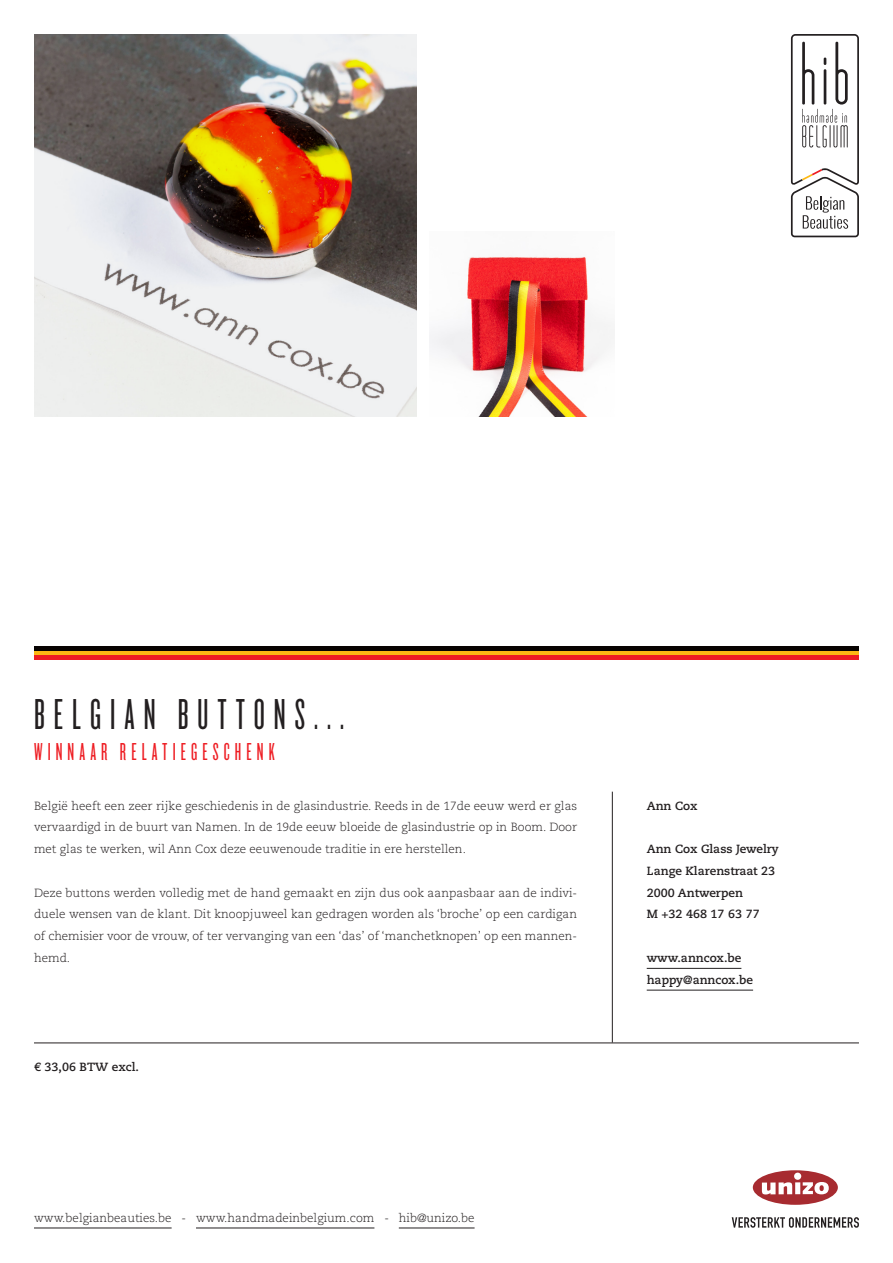
<style>
.page{position:relative;width:893px;height:1263px;background:#fff}
.page>*{position:absolute;margin:0;border:0;box-sizing:border-box;transform-origin:0 0}
.t1{font:45px "Knockout HTF26 Junior Flyweight";letter-spacing:.2em;color:#231f20}
.t2{font:25.5px "Knockout HTF26 Junior Flyweight";letter-spacing:.2em;color:#ee1d23}
.BROOD{font:300 11.85px/21.8px "Caecilia LT Std";color:#231f20;text-align:justify}
.BROOD-2{font:700 11.85px "Caecilia LT Std";color:#231f20}
</style>
<div class="page">
<img style="left:34px;top:34px;width:383px;height:383px">
<img style="left:429px;top:256px;width:185px;height:161px">
<hr style="left:647px;top:968px;width:94px;height:1px;background:#231f20">
<hr style="left:647px;top:990px;width:106px;height:1px;background:#231f20">
<hr style="left:34px;top:655px;width:825px;height:4px;background:#ee1d23">
<hr style="left:34px;top:651px;width:825px;height:4px;background:#fcb814">
<div style="left:34px;top:646px;width:825px;height:5px;background:#080302"></div>
<svg style="left:791px;top:34px;width:68px;height:203px"></svg>
<div style="left:753px;top:1170px;width:85px;height:35px;background:#a72b30;border-radius:50%"></div>
<svg style="left:762px;top:1182px;width:30px;height:12px"></svg>
<div style="left:794px;top:1172px;width:7px;height:8px;background:#fff;border-radius:50%"></div>
<div style="left:795px;top:1182px;width:5px;height:12px;background:#fff"></div>
<svg style="left:803px;top:1182px;width:26px;height:12px"></svg>
<svg style="left:732px;top:1217px;width:127px;height:11px"></svg>
<hr style="left:34px;top:1042px;width:825px;height:1px;background:#231f20">
<hr style="left:612px;top:792px;width:1px;height:250px;background:#231f20">
<hr style="left:34px;top:1227px;width:138px;height:1px;background:#231f20">
<hr style="left:196px;top:1227px;width:178px;height:1px;background:#231f20">
<hr style="left:399px;top:1227px;width:76px;height:1px;background:#231f20">
<p class="t1" style="left:34px;top:692px;width:311px">BELGIAN BUTTONS...</p>
<p class="t2" style="left:34px;top:739px;width:242px">WINNAAR RELATIEGESCHENK</p>
<p class="BROOD" style="left:34px;top:795px;width:545px">België heeft een zeer rijke geschiedenis in de glasindustrie. Reeds in de 17de eeuw werd er glas vervaardigd in de buurt van Namen. In de 19de eeuw bloeide de glasindustrie op in Boom. Door met glas te werken, wil Ann Cox deze eeuwenoude traditie in ere herstellen.</p>
<p class="BROOD" style="left:34px;top:882px;width:545px">Deze buttons werden volledig met de hand gemaakt en zijn dus ook aanpasbaar aan de indivi&shy;duele wensen van de klant. Dit knoopjuweel kan gedragen worden als ‘broche’ op een cardigan of chemisier voor de vrouw, of ter vervanging van een ‘das’ of ‘manchetknopen’ op een mannen&shy;hemd.</p>
<p class="BROOD-2" style="left:34px;top:1059px;width:107px">€ 33,06 BTW excl.</p>
<p class="BROOD" style="left:34px;top:1207px;width:442px">www.belgianbeauties.be - www.handmadeinbelgium.com - hib@unizo.be</p>
<p class="BROOD-2" style="left:647px;top:798px;width:52px">Ann Cox</p>
<p class="BROOD-2" style="left:647px;top:842px;width:134px">Ann Cox Glass Jewelry</p>
<p class="BROOD-2" style="left:647px;top:864px;width:130px">Lange Klarenstraat 23</p>
<p class="BROOD-2" style="left:647px;top:885px;width:98px">2000 Antwerpen</p>
<p class="BROOD-2" style="left:647px;top:907px;width:115px">M +32 468 17 63 77</p>
<p class="BROOD-2" style="left:647px;top:951px;width:96px">www.anncox.be</p>
<p class="BROOD-2" style="left:647px;top:972px;width:108px">happy@anncox.be</p>
</div>
